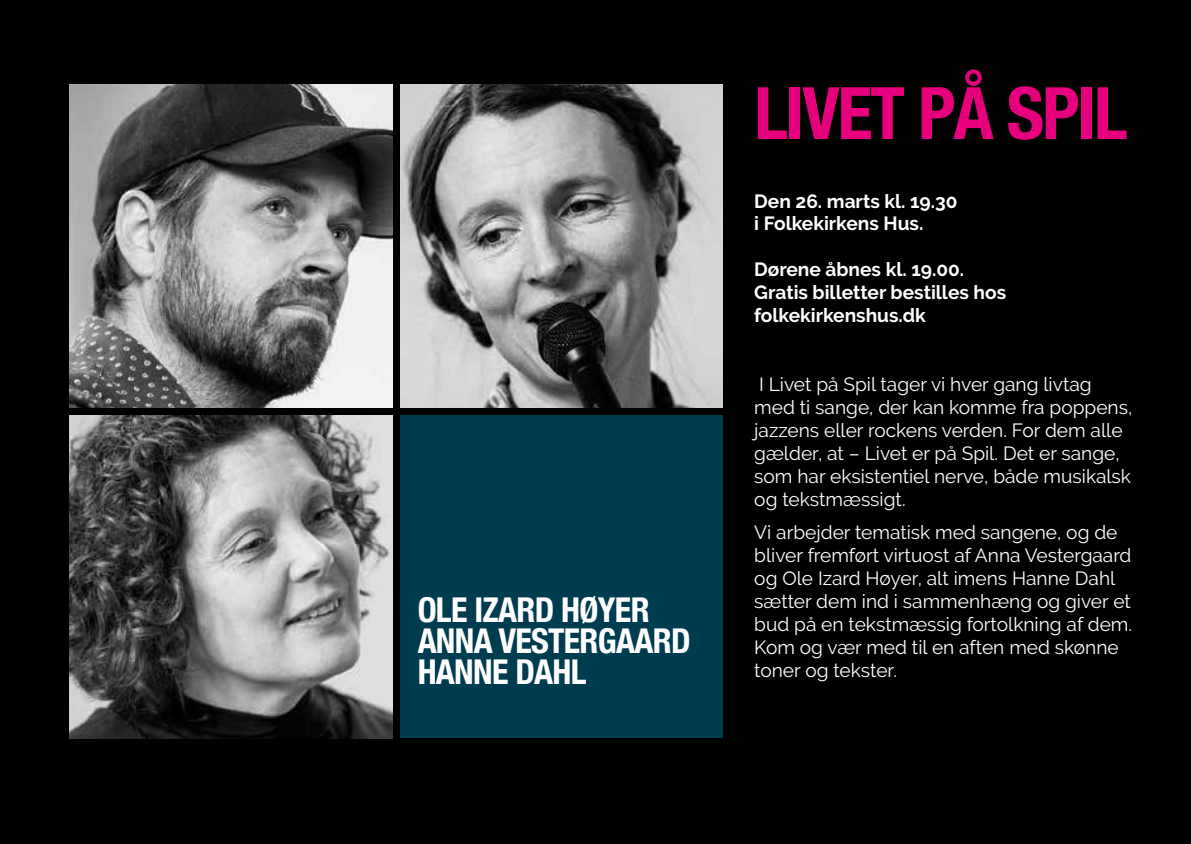
<style>
.page{position:relative;width:1191px;height:844px;background:#fff}
.page>*{position:absolute;margin:0;border:0;box-sizing:border-box;transform-origin:0 0}
.t1{font:700 condensed 72.45px "Helvetica Neue";letter-spacing:-.03em;color:#e6007d}
.t2{font:700 condensed 34.12px/31.3px "Helvetica Neue";letter-spacing:-.02em;color:#fff}
.t3{font:19.07px/22.9px "Raleway";color:#fff}
.t4{font:700 19.07px/22.9px "Raleway";color:#fff}
</style>
<div class="page">
<div style="left:0;top:0;width:1191px;height:843px;background:#000"></div>
<img style="left:69px;top:84px;width:323px;height:323px">
<img style="left:69px;top:415px;width:323px;height:322px">
<div style="left:400px;top:415px;width:323px;height:322px;background:#003c50"></div>
<img style="left:400px;top:84px;width:323px;height:323px">
<h2 class="t2" style="left:418px;top:591px;width:274px">OLE IZARD HØYER<br>ANNA VESTERGAARD<br>HANNE DAHL</h2>
<h1 class="t1" style="left:754px;top:53px;width:375px">LIVET PÅ SPIL</h1>
<p class="t4" style="left:754px;top:189px;width:205px">Den 26. marts kl. 19.30 i Folkekirkens Hus.</p>
<p class="t4" style="left:754px;top:258px;width:253px">Dørene åbnes kl. 19.00.<br>Gratis billetter bestilles hos folkekirkenshus.dk</p>
<p class="t3" style="left:754px;top:373px;width:379px">I Livet på Spil tager vi hver gang livtag<br>med ti sange, der kan komme fra poppens, jazzens eller rockens verden. For dem alle gælder, at – Livet er på Spil. Det er sange, som har eksistentiel nerve, både musikalsk og tekstmæssigt.</p>
<p class="t3" style="left:754px;top:521px;width:379px">Vi arbejder tematisk med sangene, og de bliver fremført virtuost af Anna Vestergaard og Ole Izard Høyer, alt imens Hanne Dahl sætter dem ind i sammenhæng og giver et bud på en tekstmæssig fortolkning af dem.<br>Kom og vær med til en aften med skønne toner og tekster.</p>
</div>
